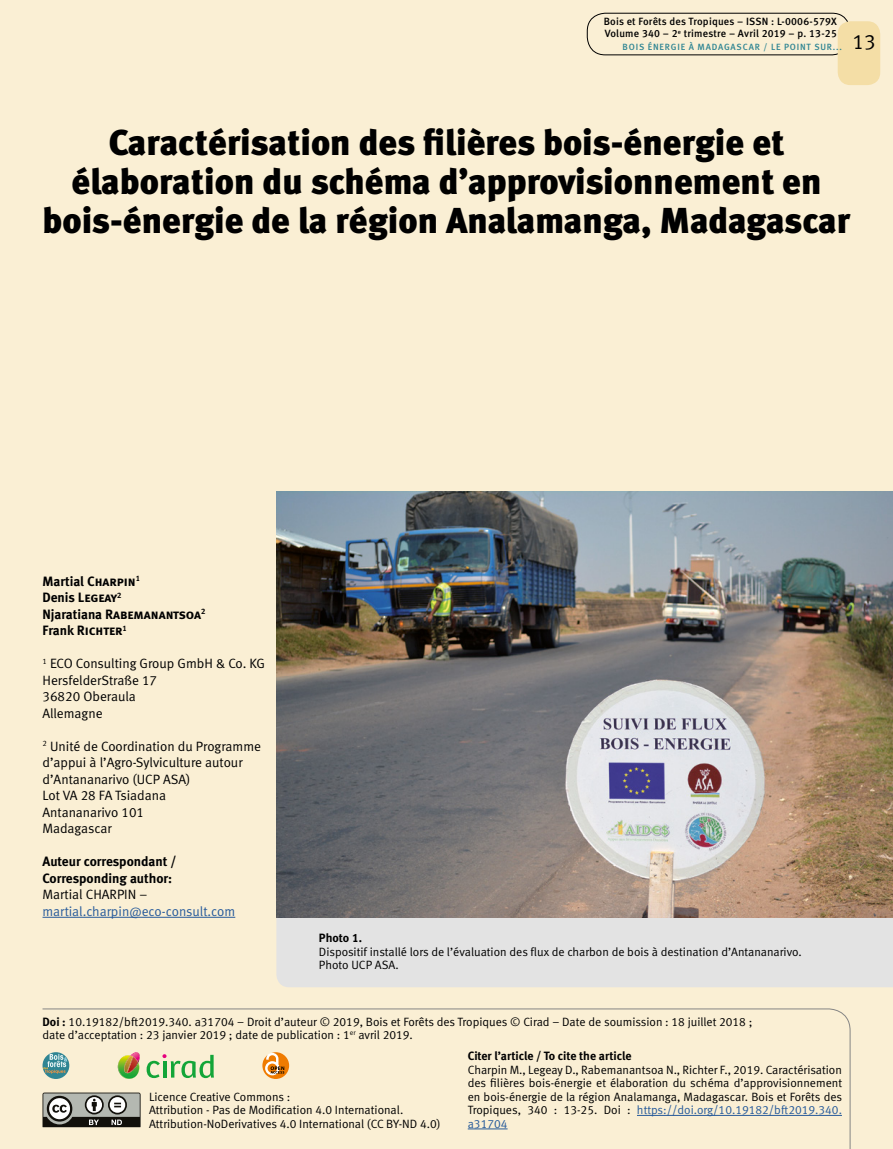
<style>
.page{position:relative;width:893px;height:1149px;background:#fff}
.page>*{position:absolute;margin:0;border:0;box-sizing:border-box;transform-origin:0 0}
.t1{font:36px/39px "Meta Black LF";color:#000;text-align:center}
.t2{font:21px "Meta Normal LF";color:#000}
.t3{font:13.5px/16.5px "Meta Normal LF";color:#000}
.t4{font:13.5px/16.5px "Meta Bold LF";color:#000}
.t5{font:13.5px/16.5px "Meta Bold LF Caps";letter-spacing:-.005em;color:#000}
.t6{font:13.5px "Meta Normal LF";color:#275b9b}
.t7{font:12px/13.5px "Meta Normal LF";color:#000}
.t8{font:12px "Meta Bold LF";color:#000}
.t9{font:10.5px/12px "Meta Medium LF";letter-spacing:.02em;color:#000}
.t10{font:9px "Meta Medium LF";letter-spacing:.09em;color:#2f8593}
.s1{font-family:"Meta Bold LF Caps"}
.s2{font-family:"Meta Bold LF"}
.s3{color:#275b9b}
</style>
<div class="page">
<div style="left:0;top:0;width:893px;height:1148px;background:#faefd4"></div>
<div style="left:587px;top:13px;width:263px;height:42px;border:1px solid #000;border-radius:18px"></div>
<div style="left:838px;top:21px;width:42px;height:64px;background:#f4dea6;border-radius:13px"></div>
<div style="left:276px;top:916px;width:617px;height:70px;background:#e3e3e3"></div>
<hr style="left:43px;top:916px;width:192px;height:1px;background:#275b9b">
<svg style="left:42px;top:1008px;width:809px;height:140px"></svg>
<hr style="left:637px;top:1114px;width:205px;height:1px;background:#275b9b">
<hr style="left:468px;top:1128px;width:40px;height:1px;background:#275b9b">
<svg style="left:43px;top:1092px;width:98px;height:35px"></svg>
<svg style="left:43px;top:1051px;width:26px;height:27px"></svg>
<svg style="left:43px;top:1053px;width:24px;height:20px"></svg>
<svg style="left:262px;top:1051px;width:27px;height:27px"></svg>
<svg style="left:118px;top:1051px;width:22px;height:27px"></svg>
<svg style="left:147px;top:1053px;width:67px;height:24px"></svg>
<img style="left:276px;top:491px;width:617px;height:425px">
<p class="t9" style="left:604px;top:16px;width:235px">Bois et Forêts des Tropiques – ISSN : L-0006-579X<br>Volume 340 – 2<sup>e</sup> trimestre – Avril 2019 – p. 13-25</p>
<p class="t10" style="left:623px;top:41px;width:221px">BOIS ÉNERGIE À MADAGASCAR / LE POINT SUR...</p>
<h2 class="t2" style="left:852px;top:30px;width:25px">13</h2>
<h1 class="t1" style="left:43px;top:123px;width:809px">Caractérisation des filières bois-énergie et élaboration du schéma d’approvisionnement en bois-énergie de la région Analamanga, Madagascar</h1>
<p class="t4" style="left:43px;top:572px;width:99px">Martial <span class="s1">Charpin</span><sup>1</sup></p>
<p class="t5" style="left:43px;top:589px;width:165px"><span class="s2">Denis</span> Legeay<sup>2<br></sup><span class="s2">Njaratiana</span> Rabemanantsoa<sup>2<br></sup><span class="s2">Frank</span> Richter<sup>1</sup></p>
<p class="t3" style="left:43px;top:655px;width:224px"><sup>1</sup> ECO Consulting Group GmbH &amp; Co. KG<br>HersfelderStraße 17<br>36820 Oberaula<br>Allemagne</p>
<p class="t3" style="left:43px;top:737px;width:220px"><sup>2</sup> Unité de Coordination du Programme d’appui à l’Agro-Sylviculture autour d’Antananarivo (UCP ASA)<br>Lot VA 28 FA Tsiadana<br>Antananarivo 101<br>Madagascar</p>
<p class="t4" style="left:43px;top:853px;width:135px">Auteur correspondant /<br>Corresponding author:</p>
<p class="t3" style="left:43px;top:886px;width:106px">Martial CHARPIN –</p>
<p class="t6" style="left:43px;top:903px;width:194px">martial.charpin@eco-consult.com</p>
<p class="t8" style="left:319px;top:930px;width:45px">Photo 1.</p>
<p class="t7" style="left:319px;top:944px;width:484px">Dispositif installé lors de l’évaluation des flux de charbon de bois à destination d’Antananarivo.<br>Photo UCP ASA.</p>
<p class="t7" style="left:43px;top:1014px;width:711px"><span class="s2">Doi :</span> 10.19182/bft2019.340. a31704 – Droit d’auteur © 2019, Bois et Forêts des Tropiques © Cirad – Date de soumission : 18 juillet 2018 ; date d’acceptation : 23 janvier 2019 ; date de publication : 1<sup>er</sup> avril 2019.</p>
<p class="t7" style="left:149px;top:1089px;width:293px">Licence Creative Commons :<br>Attribution - Pas de Modification 4.0 International.<br>Attribution-NoDerivatives 4.0 International (CC BY-ND 4.0)</p>
<p class="t8" style="left:468px;top:1048px;width:165px">Citer l’article / To cite the article</p>
<p class="t7" style="left:468px;top:1062px;width:376px;text-align:justify">Charpin M., Legeay D., Rabemanantsoa N., Richter F., 2019. Caractérisation des filières bois-énergie et élaboration du schéma d’approvisionnement en bois-énergie de la région Analamanga, Madagascar. Bois et Forêts des Tropiques, 340 : 13-25. Doi : <span class="s3">https://doi.org/10.19182/bft2019.340. a31704</span></p>
</div>
